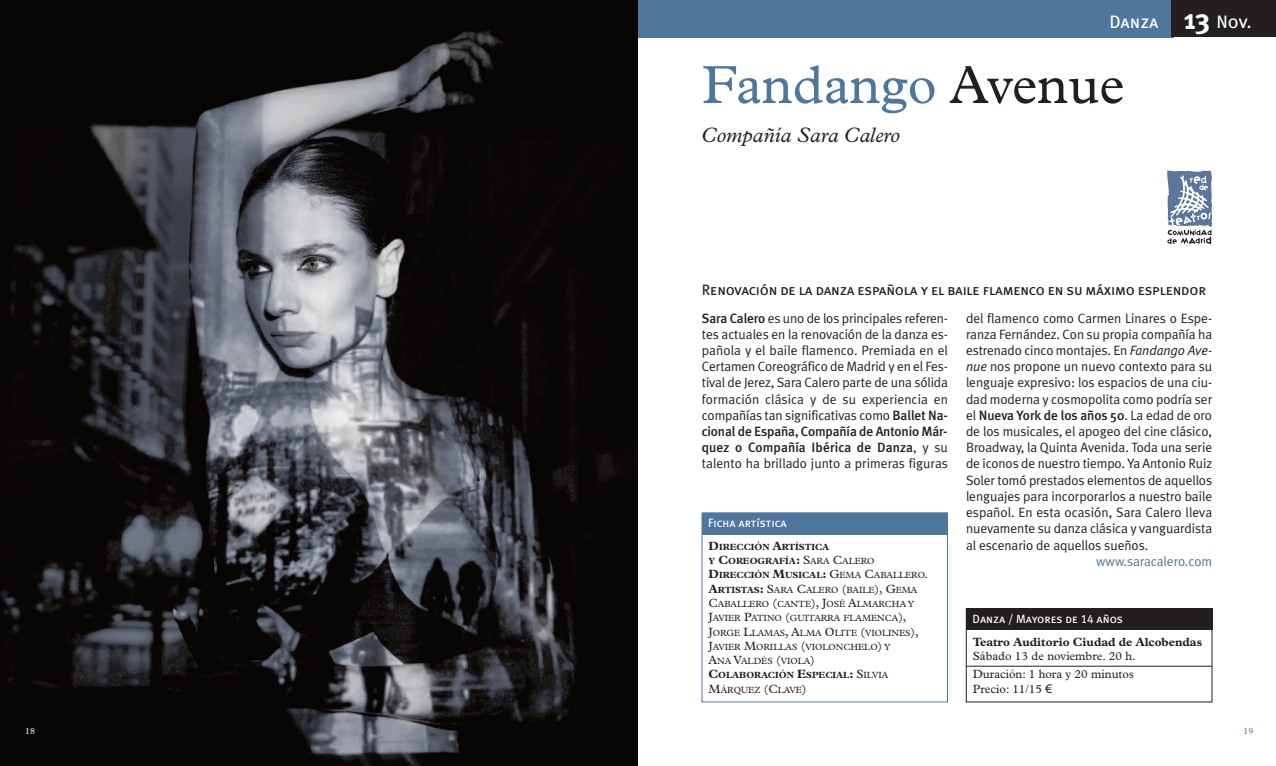
<style>
.page{position:relative;width:1276px;height:766px;background:#fff}
.page>*{position:absolute;margin:0;border:0;box-sizing:border-box;transform-origin:0 0}
.t1{font:54px "Plantin";color:#4f769d}
.t2{font:italic 21px "Plantin";color:#231f20}
.t3{font:18px "Meta Plus Book Caps";color:#fff}
.t4{font:15px "Meta Plus Book Caps";letter-spacing:-.015em;color:#231f20}
.t5{font:13.5px/16.2px "Meta Plus Normal";letter-spacing:-.005em;color:#231f20;text-align:justify}
.t6{font:500 13.5px/16.2px "Meta Plus";letter-spacing:-.005em;color:#231f20}
.t7{font:13.5px "Meta Plus Normal";letter-spacing:-.005em;color:#4f769d}
.t8{font:12px/18.5px "Plantin";color:#231f20}
.t9{font:12px "Meta Plus Book Caps";color:#fff}
.t10{font:700 12px "Plantin";color:#231f20}
.t11{font:9px/14.2px "Plantin";color:#231f20}
.t12{font:9px "Plantin";color:#fff}
.t13{font:9px "Plantin";color:#4f769d}
.s1{font-family:"Meta Plus";font-weight:700;font-size:28.5px}
.s2{color:#231f20}
.s3{font-family:"Meta Plus";font-weight:500}
.s4{font-family:"Meta Plus Normal";font-weight:400}
.s5{font-weight:700;font-size:12px}
.s6{font-weight:700}
.s7{font-size:12px}
.s8{font-style:italic}
.s9{font-family:"Arial"}
</style>
<div class="page">
<img style="left:0;top:0;width:638px;height:765px">
<svg style="left:1167px;top:170px;width:46px;height:74px"></svg>
<div style="left:638px;top:0;width:535px;height:37px;background:#4f769d"></div>
<div style="left:1171px;top:0;width:105px;height:37px;background:#231f20"></div>
<hr style="left:966px;top:665px;width:245px;height:1px;background:#231f20">
<div style="left:966px;top:608px;width:246px;height:22px;background:#231f20"></div>
<div style="left:702px;top:513px;width:245px;height:21px;background:#4f769d"></div>
<h3 class="t3" style="left:1109px;top:11px;width:144px">Danza <span class="s1">13</span> Nov.</h3>
<h1 class="t1" style="left:702px;top:66px;width:424px">Fandango <span class="s2">Avenue</span></h1>
<h2 class="t2" style="left:702px;top:128px;width:200px">Compañía Sara Calero</h2>
<p class="t4" style="left:702px;top:281px;width:506px">Renovación de la danza española y el baile flamenco en su máximo esplendor</p>
<p class="t5" style="left:702px;top:309px;width:248px"><span class="s3">Sara Calero</span> es uno de los principales referen&shy;tes actuales en la renovación de la danza es&shy;pañola y el baile flamenco. Premiada en el Certamen Coreográfico de Madrid y en el Fes&shy;tival de Jerez, Sara Calero parte de una sólida formación clásica y de su experiencia en compañías tan significativas como <span class="s3">Ballet Na-</span></p>
<p class="t6" style="left:702px;top:423px;width:248px">cional de España, Compañía de Antonio Már&shy;quez o Compañía Ibérica de Danza<span class="s4">, y su</span></p>
<p class="t5" style="left:702px;top:455px;width:248px">talento ha brillado junto a primeras figuras</p>
<p class="t9" style="left:708px;top:515px;width:80px">Ficha artística</p>
<p class="t11" style="left:708px;top:540px;width:221px"><span class="s5">D</span><span class="s6">IRECCIÓN</span> <span class="s5">A</span><span class="s6">RTÍSTICA<br>Y</span> <span class="s5">C</span><span class="s6">OREOGRAFÍA</span><span class="s5">:</span> <span class="s7">S</span>ARA <span class="s7">C</span>ALERO<br><span class="s5">D</span><span class="s6">IRECCIÓN</span> <span class="s5">M</span><span class="s6">USICAL</span><span class="s5">:</span> <span class="s7">G</span>EMA <span class="s7">C</span>ABALLERO<span class="s7">.<br></span><span class="s5">A</span><span class="s6">RTISTAS</span><span class="s5">:</span> <span class="s7">S</span>ARA <span class="s7">C</span>ALERO <span class="s7">(</span>BAILE<span class="s7">), G</span>EMA<br><span class="s7">C</span>ABALLERO <span class="s7">(</span>CANTE<span class="s7">), J</span>OSÉ <span class="s7">A</span>LMARCHA Y<br><span class="s7">J</span>AVIER <span class="s7">P</span>ATINO <span class="s7">(</span>GUITARRA FLAMENCA<span class="s7">),<br>J</span>ORGE <span class="s7">L</span>LAMAS<span class="s7">, A</span>LMA <span class="s7">O</span>LITE <span class="s7">(</span>VIOLINES<span class="s7">),<br>J</span>AVIER <span class="s7">M</span>ORILLAS <span class="s7">(</span>VIOLONCHELO<span class="s7">)</span> Y<br><span class="s7">A</span>NA <span class="s7">V</span>ALDÉS <span class="s7">(</span>VIOLA<span class="s7">)<br></span><span class="s5">C</span><span class="s6">OLABORACIÓN</span> <span class="s5">E</span><span class="s6">SPECIAL</span><span class="s5">:</span> <span class="s7">S</span>ILVIA<br><span class="s7">M</span>ÁRQUEZ <span class="s7">(C</span>LAVE<span class="s7">)</span></p>
<p class="t5" style="left:966px;top:309px;width:248px">del flamenco como Carmen Linares o Espe&shy;ranza Fernández. Con su propia compañía ha estrenado cinco montajes. En <span class="s8">Fandango Ave&shy;nue</span> nos propone un nuevo contexto para su lenguaje expresivo: los espacios de una ciu&shy;dad moderna y cosmopolita como podría ser</p>
<p class="t6" style="left:966px;top:407px;width:248px"><span class="s4">el</span> Nueva York de los años 50<span class="s4">. La edad de oro</span></p>
<p class="t5" style="left:966px;top:423px;width:248px">de los musicales, el apogeo del cine clásico, Broadway, la Quinta Avenida. Toda una serie de iconos de nuestro tiempo. Ya Antonio Ruiz Soler tomó prestados elementos de aquellos lenguajes para incorporarlos a nuestro baile español. En esta ocasión, Sara Calero lleva nuevamente su danza clásica y vanguardista al escenario de aquellos sueños.</p>
<p class="t7" style="left:1096px;top:553px;width:117px">www.saracalero.com</p>
<p class="t9" style="left:972px;top:611px;width:152px">Danza / Mayores de 14 años</p>
<p class="t10" style="left:973px;top:637px;width:231px">Teatro Auditorio Ciudad de Alcobendas</p>
<p class="t8" style="left:973px;top:647px;width:164px">Sábado 13 de noviembre. 20 h.<br>Duración: 1 hora y 20 minutos</p>
<p class="t8" style="left:973px;top:680px;width:81px">Precio: 11/15 <span class="s9">€</span></p>
<p class="t12" style="left:25px;top:728px;width:11px">18</p>
<p class="t13" style="left:1243px;top:728px;width:11px">19</p>
</div>
